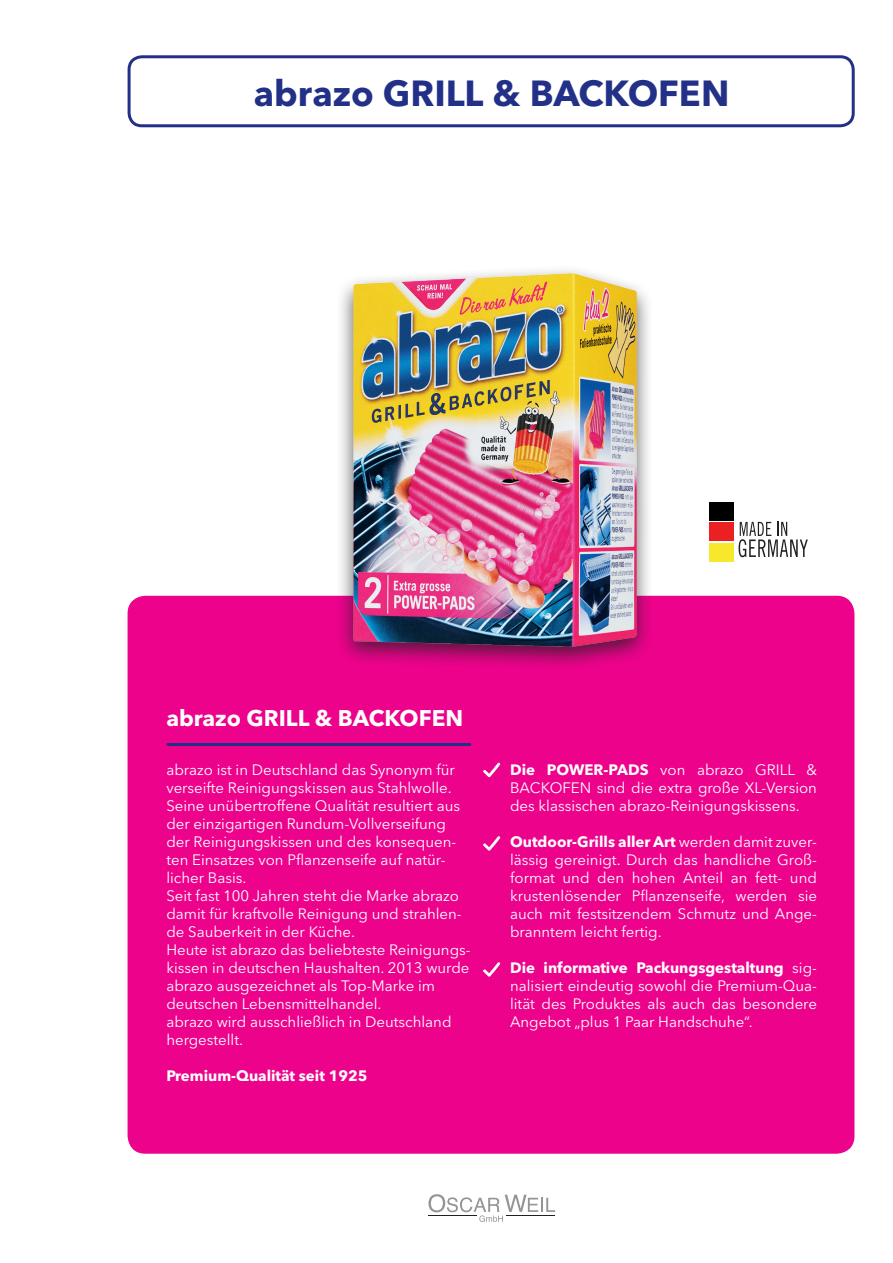
<style>
.page{position:relative;width:893px;height:1263px;background:#fff}
.page>*{position:absolute;margin:0;border:0;box-sizing:border-box;transform-origin:0 0}
.t1{font:700 36px "Avenir Next LT Pro";color:#223187}
.t2{font:700 22.5px "Avenir Next LT Pro";color:#fff}
.t3{font:15px/18px "Avenir Next LT Pro";color:#fff}
.t4{font:700 15px "Avenir Next LT Pro";color:#fff}
.s1{font-weight:700}
</style>
<div class="page">
<svg style="left:428px;top:1194px;width:127px;height:28px"></svg>
<div style="left:128px;top:596px;width:726px;height:558px;background:#ed028c;border-radius:18px"></div>
<svg style="left:739px;top:522px;width:69px;height:35px"></svg>
<div style="left:709px;top:543px;width:25px;height:19px;background:#f8e82c"></div>
<div style="left:709px;top:522px;width:25px;height:19px;background:#eb2023"></div>
<div style="left:709px;top:502px;width:25px;height:19px;background:#000001"></div>
<div style="left:128px;top:55px;width:727px;height:72px;border:3px solid #223187;border-radius:13px"></div>
<hr style="left:168px;top:743px;width:302px;height:3px;background:#223187">
<svg style="left:483px;top:763px;width:17px;height:14px"></svg>
<svg style="left:483px;top:836px;width:17px;height:15px"></svg>
<svg style="left:483px;top:962px;width:17px;height:15px"></svg>
<div style="left:336px;top:265px;width:318px;height:407px;background:#231f20;opacity:.75"></div>
<img style="left:343px;top:266px;width:299px;height:387px">
<p class="t1" style="left:254px;top:71px;width:477px">abrazo GRILL &amp; BACKOFEN</p>
<p class="t2" style="left:166px;top:704px;width:298px">abrazo GRILL &amp; BACKOFEN</p>
<p class="t3" style="left:166px;top:761px;width:290px">abrazo ist in Deutschland das Synonym für verseifte Reinigungskissen aus Stahlwolle.</p>
<p class="t3" style="left:166px;top:797px;width:295px">Seine unübertroffene Qualität resultiert aus der einzigartigen Rundum-Vollverseifung der Reinigungskissen und des konsequen&shy;ten Einsatzes von Pflanzenseife auf natür&shy;licher Basis.</p>
<p class="t3" style="left:166px;top:887px;width:297px">Seit fast 100 Jahren steht die Marke abrazo damit für kraftvolle Reinigung und strahlen&shy;de Sauberkeit in der Küche.</p>
<p class="t3" style="left:166px;top:941px;width:306px">Heute ist abrazo das beliebteste Reinigungs&shy;kissen in deutschen Haushalten. 2013 wurde abrazo ausgezeichnet als Top-Marke im deutschen Lebensmittelhandel.</p>
<p class="t3" style="left:166px;top:1013px;width:287px">abrazo wird ausschließlich in Deutschland hergestellt.</p>
<p class="t4" style="left:166px;top:1067px;width:203px">Premium-Qualität seit 1925</p>
<p class="t3" style="left:510px;top:761px;width:308px;text-align:justify"><span class="s1">Die POWER-PADS</span> von abrazo GRILL &amp; BACKOFEN sind die extra große XL-Version des klassischen abrazo-Reinigungskissens.</p>
<p class="t3" style="left:510px;top:833px;width:308px;text-align:justify"><span class="s1">Outdoor-Grills aller Art</span> werden damit zuver&shy;lässig gereinigt. Durch das handliche Groß&shy;format und den hohen Anteil an fett- und krustenlösender Pflanzenseife, werden sie auch mit festsitzendem Schmutz und Ange&shy;branntem leicht fertig.</p>
<p class="t3" style="left:510px;top:959px;width:308px;text-align:justify"><span class="s1">Die informative Packungsgestaltung</span> sig&shy;nalisiert eindeutig sowohl die Premium-Qua&shy;lität des Produktes als auch das besondere Angebot „plus 1 Paar Handschuhe“.</p>
</div>
